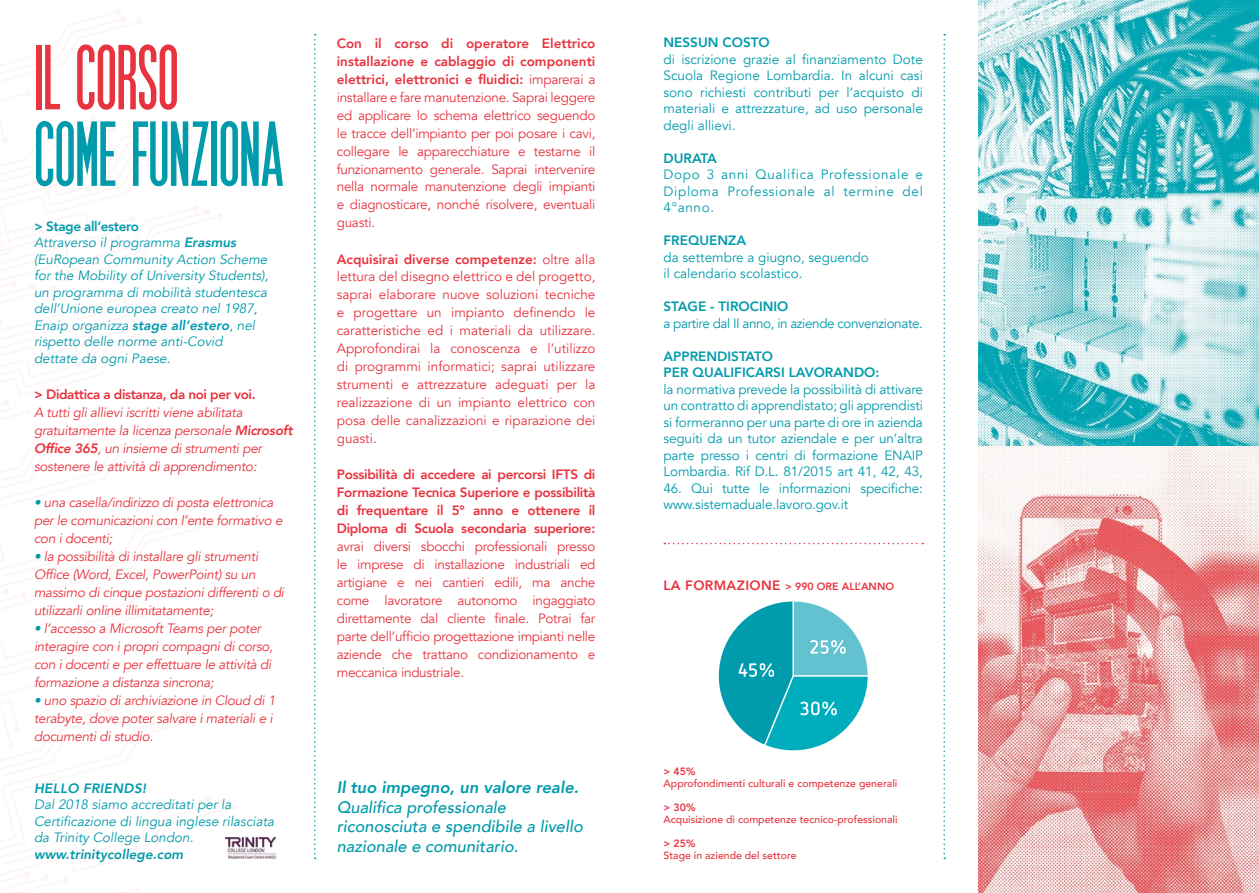
<style>
.page{position:relative;width:1259px;height:893px;background:#fff}
.page>*{position:absolute;margin:0;border:0;box-sizing:border-box;transform-origin:0 0}
.t1{font:700 94.5px "SF Movie Poster";letter-spacing:.01em;color:#009bac}
.t2{font:700 94.5px "SF Movie Poster";letter-spacing:.01em;color:#e7343f}
.t3{font:italic 500 16.5px/19.5px "Avenir";color:#009bac}
.t4{font:italic 800 16.5px "Avenir";color:#009bac}
.t5{font:13.5px/18px "Avenir";letter-spacing:-.02em;color:#e7343f;text-align:justify}
.t6{font:italic 13.5px/18px "Avenir";letter-spacing:-.02em;color:#e7343f}
.t7{font:13.5px/16.5px "Avenir";letter-spacing:-.005em;color:#009bac;text-align:justify}
.t8{font:italic 13.5px/16.5px "Avenir";color:#009bac}
.t9{font:800 13.5px/18px "Avenir";letter-spacing:-.02em;color:#e7343f;text-align:justify}
.t10{font:800 13.5px/16.5px "Avenir";color:#009bac}
.t11{font:13.5px "Avenir";letter-spacing:-.03em;color:#009bac}
.t12{font:italic 800 13.5px "Avenir";color:#009bac}
.t13{font:italic 800 13.5px "Avenir";letter-spacing:.02em;color:#009bac}
.t14{font:500 10.5px "Avenir";color:#e7343f}
.t15{font:800 10.5px "Avenir";color:#e7343f}
.s1{font-weight:800;font-style:normal}
.s2{font-weight:800}
.s3{color:#009bac}
.s4{font-size:13.5px}
</style>
<div class="page">
<img style="left:978px;top:0;width:281px;height:893px">
<svg style="left:719px;top:601px;width:148px;height:149px"></svg>
<svg style="left:314px;top:34px;width:2px;height:825px"></svg>
<svg style="left:943px;top:34px;width:2px;height:825px"></svg>
<img style="left:236px;top:837px;width:40px;height:22px">
<svg style="left:664px;top:543px;width:259px;height:1px"></svg>
<h1 class="t2" style="left:35px;top:29px;width:145px">IL CORSO</h1>
<h1 class="t1" style="left:35px;top:106px;width:250px">COME FUNZIONA</h1>
<p class="t8" style="left:34px;top:218px;width:236px"><span class="s1">&gt; Stage all’estero<br></span>Attraverso il programma <span class="s2">Erasmus </span>(EuRopean Community Action Scheme for the Mobility of University Students), un programma di mobilità studentesca dell’Unione europea creato nel 1987, Enaip organizza <span class="s2">stage all’estero</span>, nel rispetto delle norme anti-Covid dettate da ogni Paese.</p>
<p class="t9" style="left:34px;top:385px;width:223px">&gt; Didattica a distanza, da noi per voi.</p>
<p class="t6" style="left:34px;top:403px;width:260px">A tutti gli allievi iscritti viene abilitata gratuitamente la licenza personale <span class="s2">Microsoft Office 365</span>, un insieme di strumenti per sostenere le attività di apprendimento:</p>
<p class="t6" style="left:34px;top:493px;width:250px"><span class="s3">•</span> una casella/indirizzo di posta elettronica per le comunicazioni con l’ente formativo e con i docenti;</p>
<p class="t6" style="left:34px;top:547px;width:252px"><span class="s3">•</span> la possibilità di installare gli strumenti Office (Word, Excel, PowerPoint) su un massimo di cinque postazioni differenti o di utilizzarli online illimitatamente;</p>
<p class="t6" style="left:34px;top:619px;width:240px"><span class="s3">•</span> l’accesso a Microsoft Teams per poter interagire con i propri compagni di corso, con i docenti e per effettuare le attività di formazione a distanza sincrona;</p>
<p class="t6" style="left:34px;top:691px;width:243px"><span class="s3">•</span> uno spazio di archiviazione in Cloud di 1 terabyte, dove poter salvare i materiali e i documenti di studio.</p>
<p class="t13" style="left:34px;top:780px;width:114px">HELLO FRIENDS!</p>
<p class="t8" style="left:34px;top:797px;width:242px">Dal 2018 siamo accreditati per la<br>Certificazione di lingua inglese rilasciata da Trinity College London.</p>
<p class="t12" style="left:34px;top:846px;width:151px">www.trinitycollege.com</p>
<p class="t5" style="left:337px;top:34px;width:260px"><span class="s2">Con il corso di operatore Elettrico installazione e cablaggio di componenti elettrici, elettronici e fluidici:</span> imparerai a installare e fare manutenzione. Saprai leggere ed applicare lo schema elettrico seguendo le tracce dell’impianto per poi posare i cavi, collegare le apparecchiature e testarne il funzionamento generale. Saprai intervenire nella normale manutenzione degli impianti e diagnosticare, nonché risolvere, eventuali guasti.</p>
<p class="t5" style="left:337px;top:250px;width:260px"><span class="s2">Acquisirai diverse competenze:</span> oltre alla lettura del disegno elettrico e del progetto, saprai elaborare nuove soluzioni tecniche e progettare un impianto definendo le caratteristiche ed i materiali da utilizzare.<br>Approfondirai la conoscenza e l’utilizzo di programmi informatici; saprai utilizzare strumenti e attrezzature adeguati per la realizzazione di un impianto elettrico con posa delle canalizzazioni e riparazione dei guasti.</p>
<p class="t9" style="left:337px;top:466px;width:260px">Possibilità di accedere ai percorsi IFTS di Formazione Tecnica Superiore e possibilità di frequentare il 5° anno e ottenere il Diploma di Scuola secondaria superiore:</p>
<p class="t5" style="left:337px;top:538px;width:260px">avrai diversi sbocchi professionali presso le imprese di installazione industriali ed artigiane e nei cantieri edili, ma anche come lavoratore autonomo ingaggiato direttamente dal cliente finale. Potrai far parte dell’ufficio progettazione impianti nelle aziende che trattano condizionamento e meccanica industriale.</p>
<p class="t4" style="left:337px;top:778px;width:243px">Il tuo impegno, un valore reale.</p>
<p class="t3" style="left:337px;top:797px;width:247px">Qualifica professionale riconosciuta e spendibile a livello nazionale e comunitario.</p>
<p class="t10" style="left:663px;top:35px;width:108px">NESSUN COSTO</p>
<p class="t7" style="left:663px;top:51px;width:261px">di iscrizione grazie al finanziamento Dote Scuola Regione Lombardia. In alcuni casi sono richiesti contributi per l’acquisto di materiali e attrezzature, ad uso personale degli allievi.</p>
<p class="t10" style="left:663px;top:150px;width:55px">DURATA</p>
<p class="t7" style="left:663px;top:167px;width:261px">Dopo 3 anni Qualifica Professionale e Diploma Professionale al termine del 4°anno.</p>
<p class="t10" style="left:663px;top:232px;width:84px">FREQUENZA</p>
<p class="t7" style="left:663px;top:249px;width:207px">da settembre a giugno, seguendo il calendario scolastico.</p>
<p class="t10" style="left:663px;top:298px;width:126px">STAGE - TIROCINIO</p>
<p class="t11" style="left:663px;top:315px;width:261px">a partire dal II anno, in aziende convenzionate.</p>
<p class="t10" style="left:663px;top:348px;width:217px">APPRENDISTATO<br>PER QUALIFICARSI LAVORANDO:</p>
<p class="t7" style="left:663px;top:381px;width:261px">la normativa prevede la possibilità di attivare un contratto di apprendistato; gli apprendisti si formeranno per una parte di ore in azienda seguiti da un tutor aziendale e per un’altra parte presso i centri di formazione ENAIP Lombardia. Rif D.L. 81/2015 art 41, 42, 43,</p>
<p class="t7" style="left:663px;top:480px;width:261px">46. Qui tutte le informazioni specifiche: www.sistemaduale.lavoro.gov.it</p>
<p class="t15" style="left:663px;top:578px;width:232px"><span class="s4">LA FORMAZIONE</span> &gt; 990 ORE ALL’ANNO</p>
<p class="t15" style="left:663px;top:763px;width:34px">&gt; 45%</p>
<p class="t14" style="left:663px;top:774px;width:235px">Approfondimenti culturali e competenze generali</p>
<p class="t15" style="left:663px;top:799px;width:34px">&gt; 30%</p>
<p class="t14" style="left:663px;top:810px;width:236px">Acquisizione di competenze tecnico-professionali</p>
<p class="t15" style="left:663px;top:835px;width:34px">&gt; 25%</p>
<p class="t14" style="left:663px;top:846px;width:135px">Stage in aziende del settore</p>
</div>
